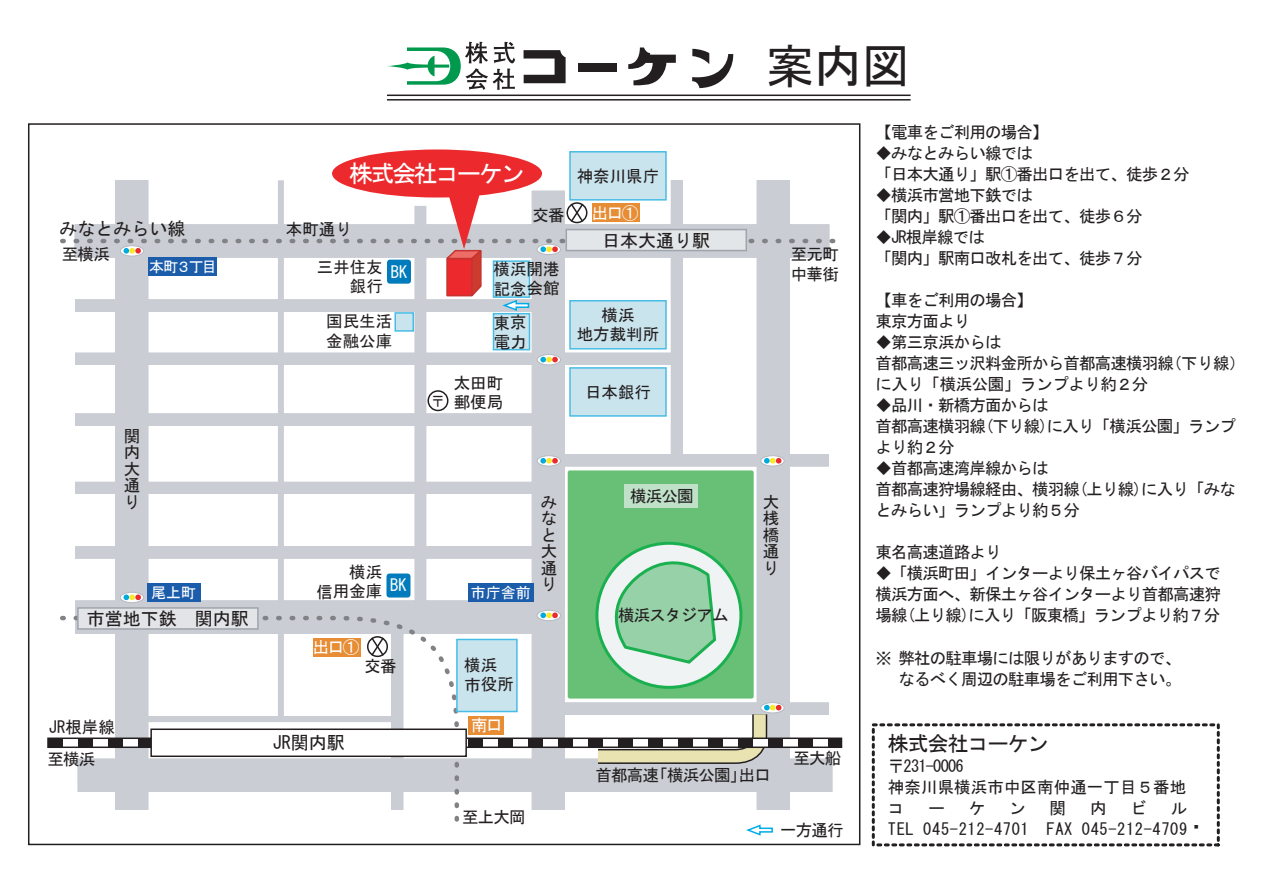
<style>
.page{position:relative;width:1263px;height:893px;background:#fff}
.page>*{position:absolute;margin:0;border:0;box-sizing:border-box;transform-origin:0 0}
.t1{font:48px "MS Gothic";color:#231f20}
.t2{font:24px "MS Gothic";letter-spacing:-.1em;color:#fff}
.t3{font:21px "MS Gothic";letter-spacing:-.05em;color:#231f20}
.t4{font:18px "MS Gothic";color:#231f20}
.t5{font:16.5px/16.5px "MS Gothic";letter-spacing:-.05em;color:#231f20}
.t6{font:16.5px/21px "MS Gothic";letter-spacing:.035em;color:#231f20;text-align:right}
.t7{font:16.5px/21px "MS Gothic";letter-spacing:.005em;color:#231f20}
.t8{font:16.5px "MS Gothic";letter-spacing:-.1em;color:#fff}
.t9{font:16.5px/19.5px "MS Gothic";letter-spacing:-.005em;color:#231f20}
.t10{font:16.5px/19.5px "MS Gothic";color:#231f20}
.t11{font:15px "MS Gothic";color:#fff}
</style>
<div class="page">
<div style="left:28px;top:123px;width:832px;height:722px;background:#fff;border:2px solid #231f20"></div>
<div style="left:532px;top:191px;width:33px;height:618px;background:#caced4"></div>
<div style="left:757px;top:180px;width:33px;height:629px;background:#caced4"></div>
<div style="left:78px;top:758px;width:754px;height:33px;background:#caced4"></div>
<div style="left:75px;top:600px;width:480px;height:33px;background:#caced4"></div>
<div style="left:75px;top:482px;width:471px;height:12px;background:#caced4"></div>
<div style="left:75px;top:546px;width:478px;height:12px;background:#caced4"></div>
<div style="left:75px;top:413px;width:471px;height:12px;background:#caced4"></div>
<div style="left:75px;top:353px;width:600px;height:12px;background:#caced4"></div>
<div style="left:671px;top:180px;width:12px;height:276px;background:#caced4"></div>
<div style="left:278px;top:180px;width:6px;height:542px;background:#caced4"></div>
<div style="left:414px;top:206px;width:12px;height:398px;background:#caced4"></div>
<div style="left:541px;top:454px;width:288px;height:12px;background:#caced4"></div>
<div style="left:115px;top:180px;width:33px;height:629px;background:#caced4"></div>
<svg style="left:60px;top:615px;width:401px;height:207px"></svg>
<div style="left:77px;top:607px;width:182px;height:22px;background:#e3e4e8;border:2px solid #9ea5ab"></div>
<svg style="left:537px;top:610px;width:24px;height:11px"></svg>
<svg style="left:540px;top:612px;width:18px;height:6px"></svg>
<svg style="left:760px;top:455px;width:25px;height:11px"></svg>
<svg style="left:764px;top:458px;width:18px;height:5px"></svg>
<svg style="left:537px;top:455px;width:24px;height:11px"></svg>
<svg style="left:540px;top:458px;width:18px;height:5px"></svg>
<svg style="left:537px;top:354px;width:24px;height:11px"></svg>
<svg style="left:540px;top:357px;width:18px;height:5px"></svg>
<svg style="left:120px;top:592px;width:24px;height:11px"></svg>
<svg style="left:124px;top:594px;width:17px;height:6px"></svg>
<div style="left:468px;top:583px;width:66px;height:18px;background:#1c5dab"></div>
<div style="left:147px;top:583px;width:54px;height:18px;background:#1c5dab"></div>
<svg style="left:746px;top:824px;width:27px;height:12px"></svg>
<svg style="left:48px;top:699px;width:794px;height:72px"></svg>
<div style="left:150px;top:728px;width:317px;height:29px;background:#fff;border:2px solid #231f20"></div>
<div style="left:493px;top:313px;width:37px;height:37px;background:#cae4ee;border:2px solid #47bde5"></div>
<div style="left:394px;top:312px;width:20px;height:20px;background:#cae4ee;border:2px solid #47bde5"></div>
<div style="left:332px;top:149px;width:210px;height:48px;background:#ec2a2d;border-radius:50%"></div>
<div style="left:568px;top:470px;width:186px;height:228px;background:#67c075;border-radius:2px"></div>
<div style="left:595px;top:541px;width:147px;height:147px;background:#f0f3f4;border:3px solid #1ab050;border-radius:50%"></div>
<svg style="left:599px;top:541px;width:119px;height:125px"></svg>
<div style="left:569px;top:151px;width:98px;height:49px;background:#cae4ee;border:2px solid #47bde5"></div>
<div style="left:569px;top:300px;width:98px;height:49px;background:#cae4ee;border:2px solid #47bde5"></div>
<div style="left:569px;top:367px;width:98px;height:49px;background:#cae4ee;border:2px solid #47bde5"></div>
<div style="left:456px;top:638px;width:62px;height:74px;background:#cae4ee;border:2px solid #47bde5"></div>
<div style="left:428px;top:390px;width:20px;height:21px;background:#fff;border:2px solid #231f20;border-radius:50%"></div>
<div style="left:386px;top:573px;width:24px;height:24px;background:#007cbc;border-radius:3px"></div>
<div style="left:468px;top:716px;width:36px;height:18px;background:#e68d35"></div>
<div style="left:313px;top:638px;width:48px;height:18px;background:#e68d35"></div>
<svg style="left:367px;top:636px;width:21px;height:21px"></svg>
<svg style="left:370px;top:636px;width:15px;height:21px"></svg>
<svg style="left:62px;top:171px;width:772px;height:141px"></svg>
<div style="left:387px;top:260px;width:24px;height:24px;background:#007cbc;border-radius:3px"></div>
<div style="left:872px;top:723px;width:348px;height:123px;border:3px dashed #231f20"></div>
<div style="left:624px;top:484px;width:74px;height:23px;background:#bee1c8"></div>
<hr style="left:387px;top:94px;width:524px;height:2px;background:#231f20">
<hr style="left:387px;top:99px;width:524px;height:1px;background:#231f20">
<svg style="left:387px;top:42px;width:128px;height:48px"></svg>
<svg style="left:524px;top:50px;width:42px;height:33px"></svg>
<div style="left:578px;top:63px;width:39px;height:9px;background:#231f20"></div>
<svg style="left:628px;top:47px;width:48px;height:39px"></svg>
<svg style="left:692px;top:49px;width:42px;height:39px"></svg>
<h1 class="t1" style="left:766px;top:42px;width:146px">案内図</h1>
<h2 class="t2" style="left:349px;top:161px;width:177px">株式会社コーケン</h2>
<p class="t5" style="left:577px;top:167px;width:84px">神奈川県庁</p>
<p class="t8" style="left:592px;top:204px;width:48px">出口①</p>
<p class="t5" style="left:532px;top:206px;width:34px">交番</p>
<p class="t4" style="left:60px;top:220px;width:127px">みなとみらい線</p>
<p class="t5" style="left:286px;top:221px;width:68px">本町通り</p>
<p class="t4" style="left:602px;top:231px;width:109px">日本大通り駅</p>
<p class="t5" style="left:62px;top:246px;width:49px">至横浜</p>
<p class="t5" style="left:791px;top:245px;width:49px;line-height:19.5px">至元町中華街</p>
<p class="t5" style="left:317px;top:257px;width:68px;line-height:19.4px;text-align:right">三井住友銀行</p>
<p class="t8" style="left:391px;top:263px;width:18px">BK</p>
<p class="t11" style="left:149px;top:259px;width:69px">本町３丁目</p>
<p class="t9" style="left:494px;top:259px;width:68px">横浜開港記念会館</p>
<p class="t5" style="left:494px;top:313px;width:35px;line-height:19.5px">東京電力</p>
<p class="t5" style="left:577px;top:305px;width:84px;line-height:19.5px;text-align:center">横浜<br>地方裁判所</p>
<p class="t10" style="left:326px;top:311px;width:68px">国民生活金融公庫</p>
<p class="t5" style="left:124px;top:427px;width:17px;text-align:justify">関内大通り</p>
<p class="t5" style="left:431px;top:373px;width:73px;line-height:19.5px;text-align:right">太田町<br><sup>〒</sup> 郵便局</p>
<p class="t5" style="left:316px;top:562px;width:68px;line-height:19.6px;text-align:right">横浜<br>信用金庫</p>
<p class="t8" style="left:390px;top:577px;width:18px">BK</p>
<p class="t11" style="left:151px;top:585px;width:46px">尾上町</p>
<p class="t11" style="left:471px;top:585px;width:61px">市庁舎前</p>
<p class="t4" style="left:87px;top:609px;width:163px">市営地下鉄 関内駅</p>
<p class="t8" style="left:313px;top:639px;width:48px">出口①</p>
<p class="t5" style="left:364px;top:658px;width:34px">交番</p>
<p class="t5" style="left:464px;top:655px;width:51px;line-height:19.5px">横浜市役所</p>
<p class="t5" style="left:541px;top:493px;width:17px">みなと大通り</p>
<p class="t5" style="left:585px;top:383px;width:67px">日本銀行</p>
<p class="t5" style="left:630px;top:488px;width:65px">横浜公園</p>
<p class="t5" style="left:618px;top:606px;width:112px">横浜スタジアム</p>
<p class="t5" style="left:763px;top:493px;width:17px;text-align:justify">大桟橋通り</p>
<p class="t8" style="left:471px;top:716px;width:33px">南口</p>
<p class="t5" style="left:49px;top:719px;width:68px">JR根岸線</p>
<p class="t4" style="left:273px;top:733px;width:73px">JR関内駅</p>
<p class="t5" style="left:47px;top:751px;width:49px">至横浜</p>
<p class="t5" style="left:794px;top:749px;width:49px">至大船</p>
<p class="t5" style="left:595px;top:767px;width:177px">首都高速「横浜公園」出口</p>
<p class="t5" style="left:462px;top:809px;width:65px">至上大岡</p>
<p class="t5" style="left:780px;top:821px;width:65px">一方通行</p>
<p class="t5" style="left:875px;top:124px;width:175px">【電車をご利用の場合】</p>
<p class="t5" style="left:875px;top:143px;width:316px;line-height:21px">◆みなとみらい線では<br>「日本大通り」駅①番出口を出て、徒歩２分</p>
<p class="t5" style="left:875px;top:185px;width:269px;line-height:21px">◆横浜市営地下鉄では<br>「関内」駅①番出口を出て、徒歩６分</p>
<p class="t5" style="left:875px;top:227px;width:269px;line-height:21px">◆JR根岸線では<br>「関内」駅南口改札を出て、徒歩７分</p>
<p class="t5" style="left:875px;top:290px;width:159px;line-height:21px">【車をご利用の場合】東京方面より</p>
<p class="t5" style="left:875px;top:332px;width:372px;line-height:21px">◆第三京浜からは<br>首都高速三ッ沢料金所から首都高速横羽線(下り線）に入り「横浜公園」ランプより約２分</p>
<p class="t5" style="left:875px;top:395px;width:362px;line-height:21px">◆品川・新橋方面からは<br>首都高速横羽線(下り線)に入り「横浜公園」ランプより約２分</p>
<p class="t5" style="left:875px;top:458px;width:362px;line-height:21px">◆首都高速湾岸線からは<br>首都高速狩場線経由、横羽線(上り線)に入り「みなとみらい」ランプより約５分</p>
<p class="t5" style="left:875px;top:544px;width:128px">東名高速道路より</p>
<p class="t5" style="left:875px;top:563px;width:347px;line-height:21px;text-align:justify">◆「横浜町田」インターより保土ヶ谷バイパスで横浜方面へ、新保土ヶ谷インターより首都高速狩場線(上り線)に入り「阪東橋」ランプより約７分</p>
<p class="t5" style="left:875px;top:647px;width:308px;line-height:21px;text-align:right">※ 弊社の駐車場には限りがありますので、なるべく周辺の駐車場をご利用下さい。</p>
<p class="t3" style="left:888px;top:733px;width:162px">株式会社コーケン</p>
<p class="t7" style="left:888px;top:755px;width:300px">〒231-0006<br>神奈川県横浜市中区南仲通一丁目５番地コ</p>
<p class="t5" style="left:928px;top:799px;width:18px">ー</p>
<p class="t5" style="left:969px;top:799px;width:18px">ケ</p>
<p class="t5" style="left:1009px;top:799px;width:18px">ン</p>
<p class="t5" style="left:1050px;top:799px;width:18px">関</p>
<p class="t5" style="left:1090px;top:799px;width:18px">内</p>
<p class="t5" style="left:1130px;top:799px;width:18px">ビ</p>
<p class="t6" style="left:888px;top:797px;width:301px">ル<br>TEL 045-212-4701 FAX 045-212-4709</p>
</div>
